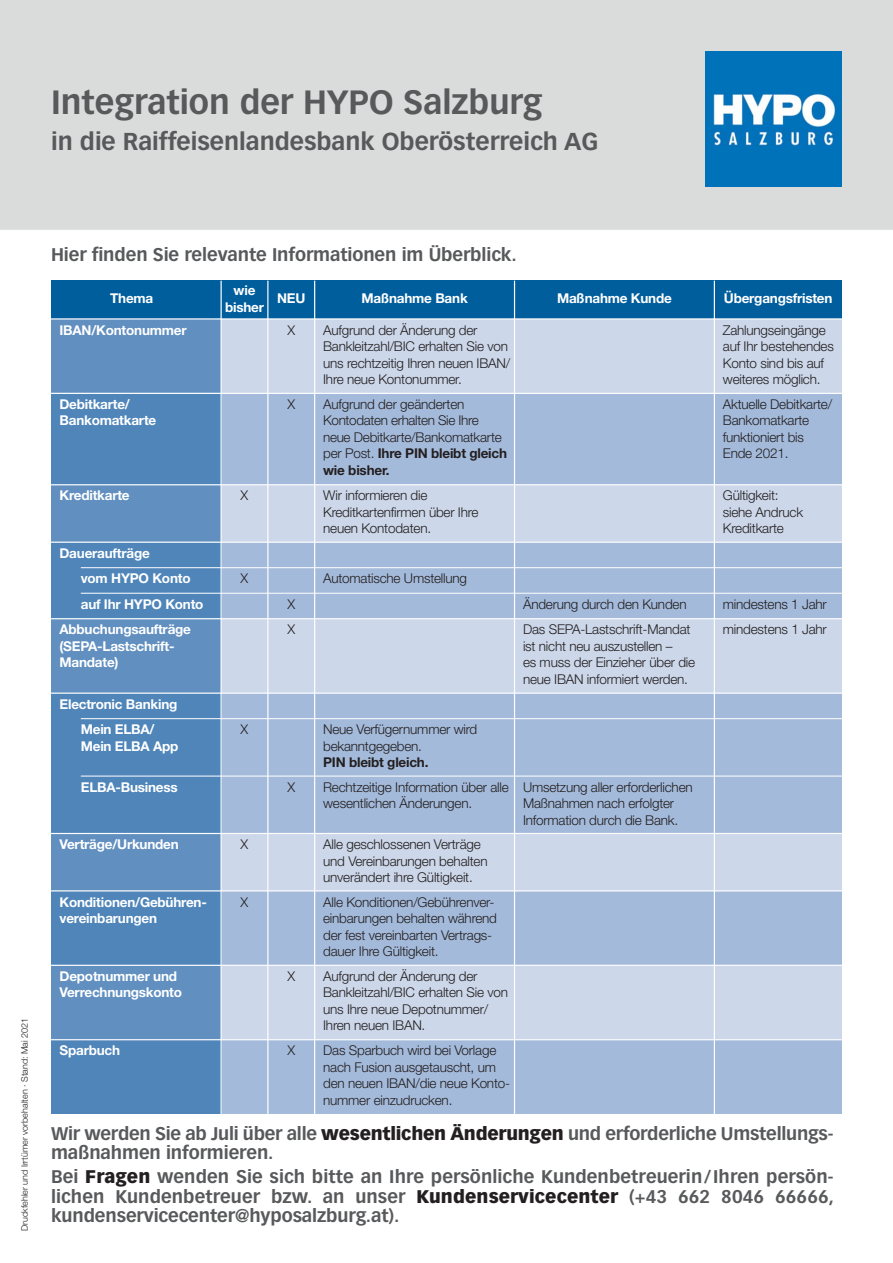
<style>
.page{position:relative;width:893px;height:1263px;background:#fff}
.page>*{position:absolute;margin:0;border:0;box-sizing:border-box;transform-origin:0 0}
.t1{font:700 33px "Vectora LH";color:#58595b}
.t2{font:700 24px "Vectora LH";color:#58595b}
.t3{font:700 18px/19.5px "Vectora LH";letter-spacing:-.005em;color:#58595b}
.t4{font:300 13.5px/16.5px "Helvetica Neue";letter-spacing:-.015em;color:#231f20}
.t5{font:700 13.5px/16.5px "Helvetica Neue";letter-spacing:-.015em;color:#fff}
.t6{font:700 13.5px "Helvetica Neue";letter-spacing:-.015em;color:#231f20}
.t7{font:300 9px "Helvetica Neue";color:#231f20}
.s1{font-weight:700}
.s2{font-weight:900;color:#231f20}
</style>
<div class="page">
<div style="left:51px;top:319px;width:791px;height:778px;background:#ccd7e9"></div>
<div style="left:51px;top:891px;width:791px;height:74px;background:#a4bada"></div>
<div style="left:51px;top:1040px;width:791px;height:74px;background:#a4bada"></div>
<div style="left:0;top:0;width:893px;height:230px;background:#dadcdb"></div>
<img style="left:706px;top:51px;width:135px;height:136px">
<div style="left:51px;top:393px;width:791px;height:92px;background:#a4bada"></div>
<div style="left:51px;top:542px;width:791px;height:77px;background:#a4bada"></div>
<div style="left:51px;top:693px;width:791px;height:140px;background:#a4bada"></div>
<div style="left:51px;top:319px;width:170px;height:720px;background:#618fc0"></div>
<div style="left:51px;top:891px;width:170px;height:74px;background:#4f85b9"></div>
<div style="left:51px;top:1040px;width:170px;height:74px;background:#4f85b9"></div>
<div style="left:51px;top:393px;width:170px;height:92px;background:#4f85b9"></div>
<div style="left:51px;top:542px;width:170px;height:77px;background:#4f85b9"></div>
<div style="left:51px;top:693px;width:170px;height:140px;background:#4f85b9"></div>
<div style="left:51px;top:281px;width:791px;height:38px;background:#005e9d"></div>
<hr style="left:267px;top:281px;width:1px;height:833px;background:#fff">
<hr style="left:221px;top:281px;width:1px;height:833px;background:#fff">
<hr style="left:314px;top:281px;width:1px;height:833px;background:#fff">
<hr style="left:514px;top:281px;width:1px;height:833px;background:#fff">
<hr style="left:714px;top:281px;width:1px;height:833px;background:#fff">
<hr style="left:51px;top:318px;width:791px;height:1px;background:#fff">
<hr style="left:51px;top:393px;width:791px;height:1px;background:#fff">
<hr style="left:51px;top:484px;width:791px;height:1px;background:#fff">
<hr style="left:51px;top:542px;width:791px;height:1px;background:#fff">
<hr style="left:81px;top:567px;width:761px;height:1px;background:#fff">
<hr style="left:81px;top:593px;width:761px;height:1px;background:#fff">
<hr style="left:81px;top:718px;width:761px;height:1px;background:#fff">
<hr style="left:81px;top:776px;width:761px;height:1px;background:#fff">
<hr style="left:51px;top:618px;width:791px;height:1px;background:#fff">
<hr style="left:51px;top:692px;width:791px;height:2px;background:#fff">
<hr style="left:51px;top:833px;width:791px;height:1px;background:#fff">
<hr style="left:51px;top:890px;width:791px;height:1px;background:#fff">
<hr style="left:51px;top:965px;width:791px;height:1px;background:#fff">
<hr style="left:51px;top:1039px;width:791px;height:1px;background:#fff">
<h1 class="t1" style="left:51px;top:88px;width:493px">Integration der HYPO Salzburg</h1>
<h2 class="t2" style="left:51px;top:131px;width:549px">in die Raiffeisenlandesbank Oberösterreich AG</h2>
<p class="t7" style="left:21px;top:1231px;width:215px;rotate:-90deg">Druckfehler und Irrtümer vorbehalten · Stand: Mai 2021</p>
<h3 class="t3" style="left:51px;top:246px;width:467px">Hier finden Sie relevante Informationen im Überblick.</h3>
<p class="t5" style="left:110px;top:292px;width:45px">Thema</p>
<p class="t5" style="left:225px;top:283px;width:40px;text-align:center">wie bisher</p>
<p class="t5" style="left:277px;top:292px;width:30px">NEU</p>
<p class="t5" style="left:361px;top:292px;width:108px">Maßnahme Bank</p>
<p class="t5" style="left:557px;top:292px;width:116px">Maßnahme Kunde</p>
<p class="t5" style="left:724px;top:292px;width:110px">Übergangsfristen</p>
<p class="t5" style="left:60px;top:323px;width:129px">IBAN/Kontonummer</p>
<p class="t4" style="left:287px;top:323px;width:9px">X</p>
<p class="t4" style="left:323px;top:323px;width:189px">Aufgrund der Änderung der<br>Bankleitzahl/BIC erhalten Sie von uns rechtzeitig Ihren neuen IBAN/<br>Ihre neue Kontonummer.</p>
<p class="t4" style="left:723px;top:323px;width:113px">Zahlungseingänge auf Ihr bestehendes<br>Konto sind bis auf weiteres möglich.</p>
<p class="t5" style="left:60px;top:397px;width:98px">Debitkarte/<br>Bankomatkarte</p>
<p class="t4" style="left:287px;top:397px;width:9px">X</p>
<p class="t4" style="left:323px;top:397px;width:185px">Aufgrund der geänderten<br>Kontodaten erhalten Sie Ihre neue Debitkarte/Bankomatkarte per Post. <span class="s1">Ihre PIN bleibt gleich wie bisher.</span></p>
<p class="t5" style="left:60px;top:489px;width:72px">Kreditkarte</p>
<p class="t4" style="left:241px;top:489px;width:9px">X</p>
<p class="t4" style="left:323px;top:489px;width:157px">Wir informieren die<br>Kreditkartenfirmen über Ihre neuen Kontodaten.</p>
<p class="t4" style="left:723px;top:489px;width:82px">Gültigkeit: siehe Andruck<br>Kreditkarte</p>
<p class="t5" style="left:81px;top:541px;width:111px;line-height:25.5px;text-indent:-21px">Daueraufträge<br>vom HYPO Konto</p>
<p class="t4" style="left:723px;top:397px;width:111px">Aktuelle Debitkarte/<br>Bankomatkarte funktioniert bis<br>Ende 2021.</p>
<p class="t4" style="left:241px;top:571px;width:9px">X</p>
<p class="t4" style="left:323px;top:571px;width:145px">Automatische Umstellung</p>
<p class="t5" style="left:81px;top:597px;width:124px">auf Ihr HYPO Konto</p>
<p class="t4" style="left:287px;top:597px;width:9px">X</p>
<p class="t4" style="left:523px;top:597px;width:165px">Änderung durch den Kunden</p>
<p class="t4" style="left:723px;top:597px;width:105px">mindestens 1 Jahr</p>
<p class="t5" style="left:60px;top:622px;width:133px">Abbuchungsaufträge (SEPA-Lastschrift-<br>Mandate)</p>
<p class="t4" style="left:287px;top:623px;width:9px">X</p>
<p class="t4" style="left:523px;top:623px;width:174px">Das SEPA-Lastschrift-Mandat ist nicht neu auszustellen –<br>es muss der Einzieher über die neue IBAN informiert werden.</p>
<p class="t4" style="left:723px;top:623px;width:105px">mindestens 1 Jahr</p>
<p class="t5" style="left:60px;top:692px;width:119px;line-height:25.5px;text-align:center">Electronic Banking<br>Mein ELBA/</p>
<p class="t5" style="left:81px;top:739px;width:99px">Mein ELBA App</p>
<p class="t4" style="left:241px;top:722px;width:9px">X</p>
<p class="t4" style="left:323px;top:722px;width:156px">Neue Verfügernummer wird bekanntgegeben.</p>
<p class="t6" style="left:323px;top:758px;width:107px">PIN bleibt gleich.</p>
<p class="t5" style="left:81px;top:780px;width:98px">ELBA-Business</p>
<p class="t4" style="left:287px;top:780px;width:9px">X</p>
<p class="t4" style="left:323px;top:780px;width:187px">Rechtzeitige Information über alle wesentlichen Änderungen.</p>
<p class="t4" style="left:523px;top:780px;width:171px">Umsetzung aller erforderlichen<br>Maßnahmen nach erfolgter<br>Information durch die Bank.</p>
<p class="t5" style="left:60px;top:837px;width:121px">Verträge/Urkunden</p>
<p class="t4" style="left:241px;top:837px;width:9px">X</p>
<p class="t4" style="left:323px;top:837px;width:166px">Alle geschlossenen Verträge und Vereinbarungen behalten unverändert ihre Gültigkeit.</p>
<p class="t5" style="left:60px;top:895px;width:149px">Konditionen/Gebühren&shy;vereinbarungen</p>
<p class="t4" style="left:241px;top:895px;width:9px">X</p>
<p class="t4" style="left:323px;top:895px;width:175px">Alle Konditionen/Gebührenver&shy;einbarungen behalten während der fest vereinbarten Vertrags&shy;dauer Ihre Gültigkeit.</p>
<p class="t5" style="left:60px;top:969px;width:124px">Depotnummer und<br>Verrechnungskonto</p>
<p class="t4" style="left:287px;top:969px;width:9px">X</p>
<p class="t4" style="left:323px;top:969px;width:186px">Aufgrund der Änderung der<br>Bankleitzahl/BIC erhalten Sie von uns Ihre neue Depotnummer/<br>Ihren neuen IBAN.</p>
<p class="t5" style="left:60px;top:1043px;width:62px">Sparbuch</p>
<p class="t4" style="left:287px;top:1043px;width:9px">X</p>
<p class="t4" style="left:323px;top:1043px;width:188px">Das Sparbuch wird bei Vorlage nach Fusion ausgetauscht, um den neuen IBAN/die neue Konto&shy;nummer einzudrucken.</p>
<h3 class="t3" style="left:51px;top:1125px;width:784px">Wir werden Sie ab Juli über alle <span class="s2">wesentlichen Änderungen</span> und erforderliche Umstellungs&shy;maßnahmen informieren.</h3>
<h3 class="t3" style="left:51px;top:1168px;width:785px;text-align:justify">Bei <span class="s2">Fragen</span> wenden Sie sich bitte an Ihre persönliche Kundenbetreuerin/Ihren persön&shy;lichen Kundenbetreuer bzw. an unser <span class="s2">Kundenservicecenter</span> (+43 662 8046 66666, kundenservicecenter@hyposalzburg.at).</h3>
</div>
